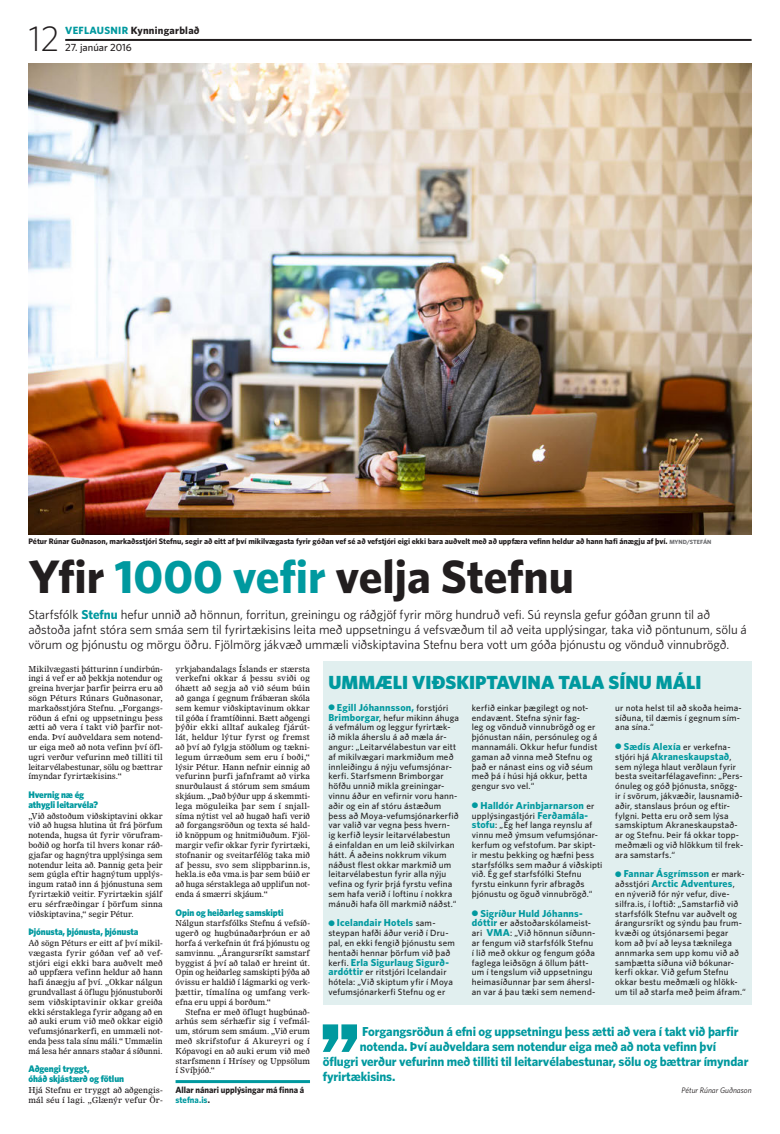
<style>
.page{position:relative;width:780px;height:1134px;background:#fff}
.page>*{position:absolute;margin:0;border:0;box-sizing:border-box;transform-origin:0 0}
.t1{font:700 47px "Whitney HTF";color:#221e1f}
.t2{font:300 36px "Whitney HTF";color:#221e1f}
.t3{font:900 19px "Whitney HTF";color:#00999f}
.t4{font:13px/15px "Whitney HTF";letter-spacing:-.005em;color:#221e1f}
.t5{font:700 13px "Whitney HTF";letter-spacing:-.01em;color:#00999f}
.t6{font:700 10.5px "Whitney HTF";letter-spacing:.025em;color:#221e1f}
.t7{font:500 10.5px "Whitney HTF";color:#221e1f}
.t8{font:700 10.5px "Whitney HTF";color:#00999f}
.t9{font:700 10px/9.8px "Whitney HTF";letter-spacing:.015em;color:#00999f}
.t10{font:900 9.5px/9.8px "Whitney HTF";letter-spacing:-.01em;color:#00999f;scale:.96 1}
.t11{font:500 9px/9.8px "Whitney HTF";letter-spacing:.02em;color:#221e1f}
.t12{font:700 9px/9.8px "Whitney HTF";color:#221e1f;scale:.96 1}
.t13{font:8.3px/9.8px "Olympian LT Std";letter-spacing:-.005em;color:#221e1f;text-align:justify;scale:.96 1}
.t14{font:8.3px/9.8px "Olympian LT Std";letter-spacing:-.005em;color:#221e1f;text-align:justify}
.t15{font:700 8px "Whitney HTF";color:#221e1f}
.t16{font:italic 8px "Whitney HTF";color:#221e1f}
.s1{font-size:6px;color:#6d6e71}
.s2{color:#00999f}
.s3{font-weight:700;color:#00999f}
.s4{font-weight:500;font-size:9px;color:#221e1f}
.s5{font-weight:700;font-size:10px;color:#00999f}
</style>
<div class="page">
<svg style="left:323px;top:1024px;width:34px;height:28px"></svg>
<div style="left:323px;top:662px;width:428px;height:343px;background:#e1efef"></div>
<hr style="left:175px;top:1080px;width:135px;height:3px;background:#00999f">
<img style="left:28px;top:64px;width:723px;height:470px">
<hr style="left:65px;top:39px;width:686px;height:2px;background:#221e1f">
<h2 class="t2" style="left:28px;top:17px;width:33px">12</h2>
<p class="t8" style="left:65px;top:24px;width:47px">veflausnir</p>
<p class="t6" style="left:131px;top:24px;width:70px">Kynningarblað</p>
<p class="t7" style="left:65px;top:41px;width:68px">27. janúar 2016</p>
<p class="t15" style="left:28px;top:536px;width:684px">Pétur Rúnar Guðnason, markaðsstjóri Stefnu, segir að eitt af því mikilvægasta fyrir góðan vef sé að vefstjóri eigi ekki bara auðvelt með að uppfæra vefinn heldur að hann hafi ánægju af því. <span class="s1">MYND/STEFÁN</span></p>
<h1 class="t1" style="left:28px;top:548px;width:547px">Yfir <span class="s2">1000 vefir</span> velja Stefnu</h1>
<p class="t4" style="left:28px;top:607px;width:720px">Starfsfólk <span class="s3">Stefnu</span> hefur unnið að hönnun, forritun, greiningu og ráðgjöf fyrir mörg hundruð vefi. Sú reynsla gefur góðan grunn til að aðstoða jafnt stóra sem smáa sem til fyrirtækisins leita með uppsetningu á vefsvæðum til að veita upplýsingar, taka við pöntunum, sölu á vörum og þjónustu og mörgu öðru. Fjölmörg jákvæð ummæli viðskiptavina Stefnu bera vott um góða þjónustu og vönduð vinnubrögð.</p>
<p class="t13" style="left:28px;top:663px;width:141px">Mikilvægasti þátturinn í undirbún&shy;ingi á vef er að þekkja notendur og greina hverjar þarfir þeirra eru að sögn Péturs Rúnars Guðnasonar, markaðsstjóra Stefnu. „Forgangs&shy;röðun á efni og uppsetningu þess ætti að vera í takt við þarfir not&shy;enda. Því auðveldara sem notend&shy;ur eiga með að nota vefinn því öfl&shy;ugri verður vefurinn með tilliti til leitarvélabestunar, sölu og bættrar ímyndar fyrirtækisins.“</p>
<p class="t10" style="left:28px;top:789px;width:74px">Hvernig næ ég athygli leitarvéla?</p>
<p class="t13" style="left:28px;top:810px;width:141px">„Við aðstoðum viðskiptavini okkar við að hugsa hlutina út frá þörfum notenda, hugsa út fyrir vörufram&shy;boðið og horfa til hvers konar ráð&shy;gjafar og hagnýtra upplýsinga sem notendur leita að. Þannig geta þeir sem gúgla eftir hagnýtum upplýs&shy;ingum ratað inn á þjónustuna sem fyrirtækið veitir. Fyrirtækin sjálf eru sérfræðingar í þörfum sinna viðskiptavina,“ segir Pétur.</p>
<p class="t10" style="left:28px;top:927px;width:116px">Þjónusta, þjónusta, þjónusta</p>
<p class="t13" style="left:28px;top:938px;width:141px">Að sögn Péturs er eitt af því mikil&shy;vægasta fyrir góðan vef að vef&shy;stjóri eigi ekki bara auðvelt með að uppfæra vefinn heldur að hann hafi ánægju af því. „Okkar nálgun grundvallast á öflugu þjónustuborði sem viðskiptavinir okkar greiða ekki sérstaklega fyrir aðgang að en að auki erum við með okkar eigið vefumsjónarkerfi, en ummæli not&shy;enda þess tala sínu máli.“ Ummælin má lesa hér annars staðar á síðunni.</p>
<p class="t10" style="left:28px;top:1064px;width:101px">Aðgengi tryggt,<br>óháð skjástærð og fötlun</p>
<p class="t14" style="left:28px;top:1085px;width:136px">Hjá Stefnu er tryggt að aðgengis&shy;mál séu í lagi. „Glænýr vefur Ör-</p>
<p class="t14" style="left:175px;top:663px;width:136px">yrkjabandalags Íslands er stærsta verkefni okkar á þessu sviði og óhætt að segja að við séum búin að ganga í gegnum frábæran skóla sem kemur viðskiptavinum okkar til góða í framtíðinni. Bætt aðgengi þýðir ekki alltaf aukaleg fjárút&shy;lát, heldur lýtur fyrst og fremst að því að fylgja stöðlum og tækni&shy;legum úrræðum sem eru í boði,“ lýsir Pétur. Hann nefnir einnig að vefurinn þurfi jafnframt að virka snurðulaust á stórum sem smáum skjáum. „Það býður upp á skemmti&shy;lega möguleika þar sem í snjall&shy;síma nýtist vel að hugað hafi verið að forgangsröðun og texta sé hald&shy;ið knöppum og hnitmiðuðum. Fjöl&shy;margir vefir okkar fyrir fyrirtæki, stofnanir og sveitarfélög taka mið af þessu, svo sem slippbarinn.is, hekla.is eða vma.is þar sem búið er að huga sérstaklega að upplifun not&shy;enda á smærri skjáum.“</p>
<p class="t10" style="left:175px;top:907px;width:114px">Opin og heiðarleg samskipti</p>
<p class="t13" style="left:175px;top:918px;width:141px">Nálgun starfsfólks Stefnu á vefsíð&shy;ugerð og hugbúnaðarþróun er að horfa á verkefnin út frá þjónustu og samvinnu. „Árangursríkt samstarf byggist á því að talað er hreint út.<br>Opin og heiðarleg samskipti þýða að óvissu er haldið í lágmarki og verk&shy;þættir, tímalína og umfang verk&shy;efna eru uppi á borðum.“</p>
<p class="t14" style="left:175px;top:1006px;width:136px;text-indent:10px">Stefna er með öflugt hugbúnað&shy;arhús sem sérhæfir sig í vefmál&shy;um, stórum sem smáum. „Við erum með skrifstofur á Akureyri og í Kópavogi en að auki erum við með starfsmenn í Hrísey og Uppsölum í Svíþjóð.“</p>
<p class="t12" style="left:175px;top:1085px;width:135px">Allar nánari upplýsingar má finna á <span class="s2">stefna.is</span>.</p>
<h3 class="t3" style="left:328px;top:671px;width:374px">Ummæli viðskiptavina tala sínu máli</h3>
<p class="t9" style="left:328px;top:702px;width:121px">● Egill Jóhannsson, <span class="s4">forstjóri</span></p>
<p class="t11" style="left:328px;top:712px;width:132px"><span class="s5">Brimborgar</span>, hefur mikinn áhuga á vefmálum og leggur fyrirtæk&shy;ið mikla áherslu á að mæla ár&shy;angur: „Leitarvélabestun var eitt af mikilvægari markmiðum með innleiðingu á nýju vefumsjónar&shy;kerfi. Starfsmenn Brimborgar höfðu unnið mikla greiningar&shy;vinnu áður en vefirnir voru hann&shy;aðir og ein af stóru ástæðum þess að Moya-vefumsjónarkerfið var valið var vegna þess hvern&shy;ig kerfið leysir leitarvélabestun<br>á einfaldan en um leið skilvirkan hátt. Á aðeins nokkrum vikum náðust flest okkar markmið um leitarvélabestun fyrir alla nýju vefina og fyrir þrjá fyrstu vefina sem hafa verið í loftinu í nokkra mánuði hafa öll markmið náðst.“</p>
<p class="t9" style="left:328px;top:918px;width:109px">● Icelandair Hotels <span class="s4">sam-</span></p>
<p class="t11" style="left:328px;top:928px;width:128px">steypan hafði áður verið í Dru&shy;pal, en ekki fengið þjónustu sem hentaði hennar þörfum við það</p>
<p class="t9" style="left:328px;top:957px;width:122px"><span class="s4">kerfi.</span> Erla Sigurlaug Sigurð-</p>
<p class="t11" style="left:328px;top:967px;width:126px"><span class="s5">ardóttir</span> er ritstjóri Icelandair hótela: „Við skiptum yfir í Moya vefumsjónarkerfi Stefnu og er</p>
<p class="t11" style="left:472px;top:702px;width:127px">kerfið einkar þægilegt og not&shy;endavænt. Stefna sýnir fag-<br>leg og vönduð vinnubrögð og er þjónustan náin, persónuleg og á mannamáli. Okkur hefur fundist gaman að vinna með Stefnu og það er nánast eins og við séum með þá í húsi hjá okkur, þetta gengur svo vel.“</p>
<p class="t9" style="left:472px;top:800px;width:124px">● Halldór Arinbjarnarson <span class="s4">er</span></p>
<p class="t11" style="left:472px;top:810px;width:132px">upplýsingastjóri <span class="s5">Ferðamála&shy;stofu</span>: „Ég hef langa reynslu af vinnu með ýmsum vefumsjónar&shy;kerfum og vefstofum. Þar skipt&shy;ir mestu þekking og hæfni þess starfsfólks sem maður á viðskipti við. Ég gef starfsfólki Stefnu fyrstu einkunn fyrir afbragðs þjónustu og öguð vinnubrögð.“</p>
<p class="t9" style="left:472px;top:908px;width:112px">● Sigríður Huld Jóhanns-</p>
<p class="t11" style="left:472px;top:918px;width:125px"><span class="s5">dóttir</span> er aðstoðarskólameist&shy;ari <span class="s5">VMA</span>: „Við hönnun síðunn&shy;ar fengum við starfsfólk Stefnu í lið með okkur og fengum góða faglega leiðsögn á öllum þátt&shy;um í tengslum við uppsetningu heimasíðunnar þar sem áhersl&shy;an var á þau tæki sem nemend-</p>
<p class="t11" style="left:615px;top:702px;width:128px">ur nota helst til að skoða heima&shy;síðuna, til dæmis í gegnum sím&shy;ana sína.“</p>
<p class="t9" style="left:615px;top:741px;width:118px">● Sædís Alexía <span class="s4">er verkefna&shy;stjóri hjá</span> Akraneskaupstað<span class="s4">,</span></p>
<p class="t11" style="left:615px;top:761px;width:129px">sem nýlega hlaut verðlaun fyrir besta sveitarfélagavefinn: „Pers&shy;ónuleg og góð þjónusta, snögg&shy;ir í svörum, jákvæðir, lausnamið&shy;aðir, stanslaus þróun og eftir&shy;fylgni. Þetta eru orð sem lýsa samskiptum Akraneskaupstað&shy;ar og Stefnu. Þeir fá okkar topp&shy;meðmæli og við hlökkum til frek&shy;ara samstarfs.“</p>
<p class="t9" style="left:615px;top:869px;width:131px">● Fannar Ásgrímsson <span class="s4">er mark&shy;aðsstjóri</span> Arctic Adventures<span class="s4">,</span></p>
<p class="t11" style="left:615px;top:889px;width:132px">en nýverið fór nýr vefur, dive&shy;silfra.is, í loftið: „Samstarfið við starfsfólk Stefnu var auðvelt og árangursríkt og sýndu þau frum&shy;kvæði og útsjónarsemi þegar kom að því að leysa tæknilega annmarka sem upp komu við að samþætta síðuna við bókunar&shy;kerfi okkar. Við gefum Stefnu okkar bestu meðmæli og hlökk&shy;um til að starfa með þeim áfram.“</p>
<h3 class="t5" style="left:362px;top:1023px;width:378px">Forgangsröðun á efni og uppsetningu þess ætti að vera í takt við þarfir</h3>
<h3 class="t5" style="left:360px;top:1038px;width:358px">notenda. Því auðveldara sem notendur eiga með að nota vefinn því</h3>
<h3 class="t5" style="left:323px;top:1053px;width:427px">öflugri verður vefurinn með tilliti til leitarvélabestunar, sölu og bættrar ímyndar</h3>
<h3 class="t5" style="left:323px;top:1068px;width:74px">fyrirtækisins.</h3>
<p class="t16" style="left:681px;top:1085px;width:72px">Pétur Rúnar Guðnason</p>
</div>
